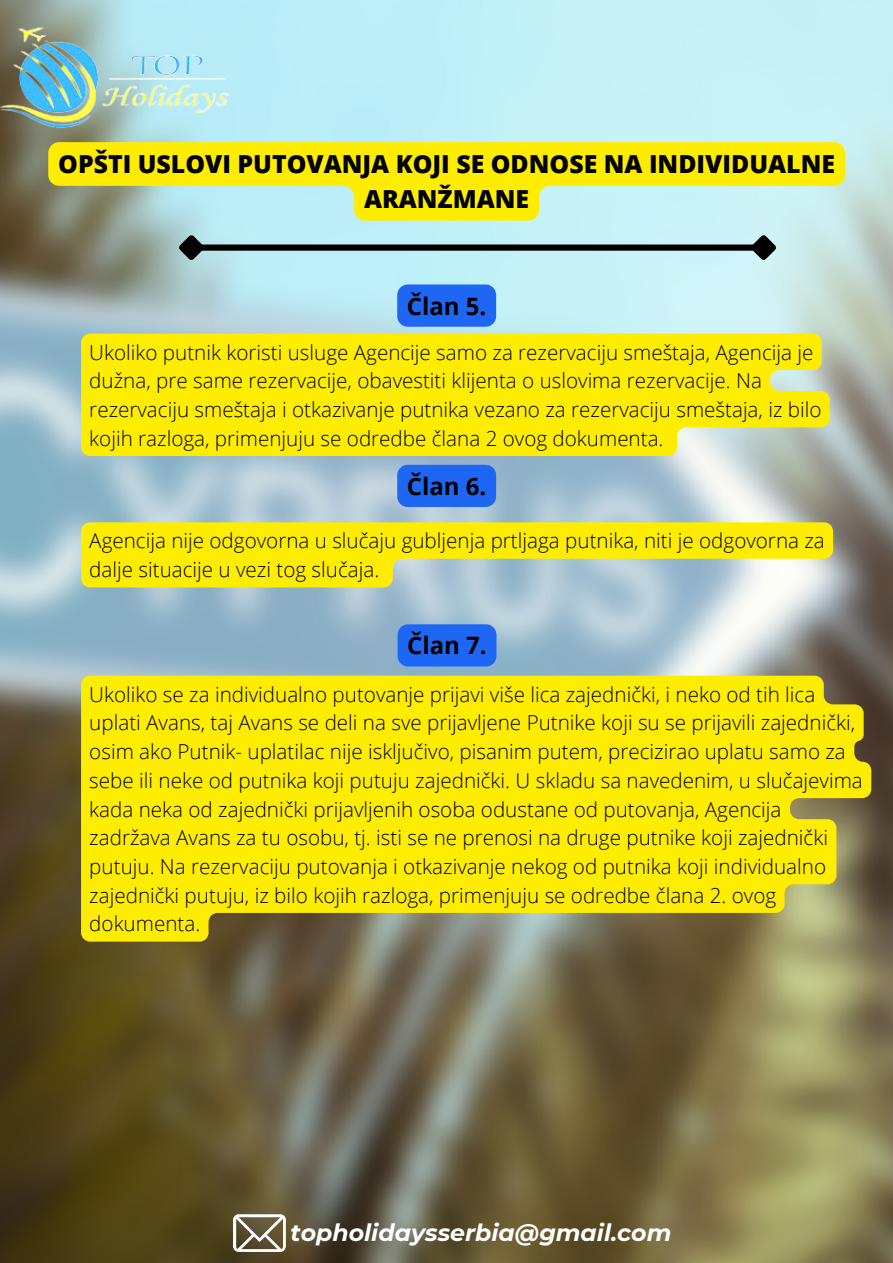
<style>
.page{position:relative;width:893px;height:1263px;background:#fff}
.page>*{position:absolute;margin:0;border:0;box-sizing:border-box;transform-origin:0 0}
.t1{font:800 24.83px/34.7px "Open Sans";color:#000;text-align:center}
.t2{font:700 24px "Open Sans";color:#000}
.t3{font:italic 700 23.62px "Montserrat";color:#fff}
.t4{font:300 20.62px/28.7px "Open Sans";color:#000}
</style>
<div class="page">
<img style="left:0;top:0;width:893px;height:1263px">
<img style="left:0;top:0;width:250px;height:168px">
<svg style="left:233px;top:1214px;width:53px;height:38px"></svg>
<svg style="left:48px;top:142px;width:797px;height:79px;background:#e7e84e"></svg>
<div style="left:199px;top:244px;width:557px;height:7px;background:#000"></div>
<svg style="left:173px;top:230px;width:36px;height:36px"></svg>
<svg style="left:745px;top:230px;width:36px;height:36px"></svg>
<svg style="left:397px;top:284px;width:99px;height:43px;background:#246cf3"></svg>
<svg style="left:81px;top:334px;width:749px;height:122px;background:#fbeb0d"></svg>
<div style="left:397px;top:465px;width:99px;height:42px;background:#1e67f4"></div>
<svg style="left:81px;top:522px;width:752px;height:65px;background:#ece438"></svg>
<div style="left:397px;top:624px;width:99px;height:42px;background:#1e67f4"></div>
<svg style="left:81px;top:676px;width:790px;height:265px;background:#eedd0b"></svg>
<p class="t1" style="left:58px;top:146px;width:778px">OPŠTI USLOVI PUTOVANJA KOJI SE ODNOSE NA INDIVIDUALNE<br>ARANŽMANE</p>
<p class="t2" style="left:407px;top:289px;width:81px">Član 5.</p>
<p class="t4" style="left:89px;top:337px;width:734px">Ukoliko putnik koristi usluge Agencije samo za rezervaciju smeštaja, Agencija je dužna, pre same rezervacije, obavestiti klijenta o uslovima rezervacije. Na rezervaciju smeštaja i otkazivanje putnika vezano za rezervaciju smeštaja, iz bilo kojih razloga, primenjuju se odredbe člana 2 ovog dokumenta.</p>
<p class="t2" style="left:407px;top:469px;width:81px">Član 6.</p>
<p class="t4" style="left:89px;top:526px;width:737px">Agencija nije odgovorna u slučaju gubljenja prtljaga putnika, niti je odgovorna za dalje situacije u vezi tog slučaja.</p>
<p class="t2" style="left:407px;top:629px;width:81px">Član 7.</p>
<p class="t4" style="left:89px;top:679px;width:775px">Ukoliko se za individualno putovanje prijavi više lica zajednički, i neko od tih lica uplati Avans, taj Avans se deli na sve prijavljene Putnike koji su se prijavili zajednički, osim ako Putnik- uplatilac nije isključivo, pisanim putem, precizirao uplatu samo za sebe ili neke od putnika koji putuju zajednički. U skladu sa navedenim, u slučajevima kada neka od zajednički prijavljenih osoba odustane od putovanja, Agencija zadržava Avans za tu osobu, tj. isti se ne prenosi na druge putnike koji zajednički putuju. Na rezervaciju putovanja i otkazivanje nekog od putnika koji individualno zajednički putuju, iz bilo kojih razloga, primenjuju se odredbe člana 2. ovog dokumenta.</p>
<p class="t3" style="left:290px;top:1218px;width:382px">topholidaysserbia@gmail.com</p>
</div>
